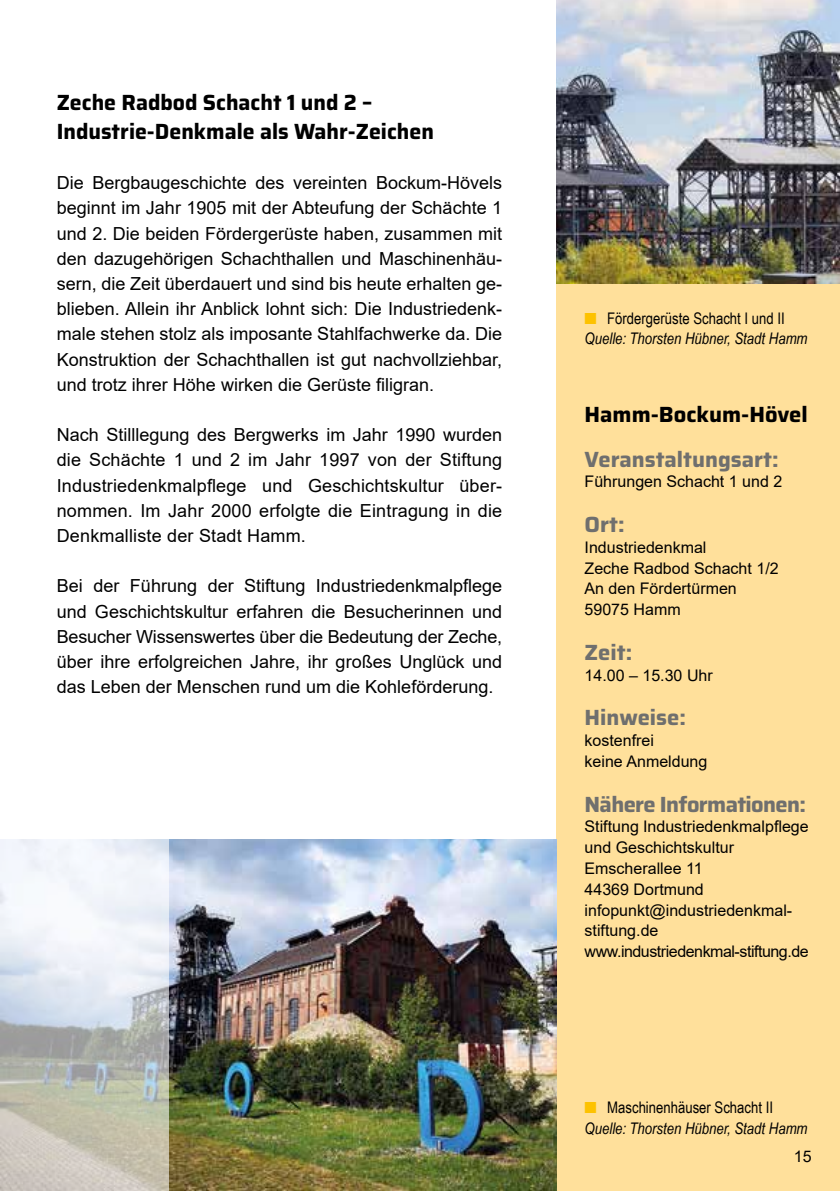
<style>
.page{position:relative;width:840px;height:1191px;background:#fff}
.page>*{position:absolute;margin:0;border:0;box-sizing:border-box;transform-origin:0 0}
.t1{font:700 22px/28.6px "Saira";color:#000}
.t2{font:700 22px "Saira";color:#6f6f6e}
.t3{font:700 22px "Saira";letter-spacing:-.03em;color:#6f6f6e}
.t4{font:18px/25.2px "Arial";color:#000;text-align:justify}
.t5{font:16px/20.8px "Arial";color:#000}
.t6{font:italic 16px/20.8px "Arial Narrow";color:#000}
.s1{color:#fdc200}
.s2{font-style:normal}
</style>
<div class="page">
<div style="left:556px;top:0;width:283px;height:1191px;background:#ffe09b"></div>
<img style="left:556px;top:0;width:283px;height:283px">
<img style="left:168px;top:839px;width:388px;height:352px">
<svg style="left:0;top:839px;width:168px;height:352px"></svg>
<p class="t1" style="left:57px;top:88px;width:378px">Zeche Radbod Schacht 1 und 2 –<br>Industrie-Denkmale als Wahr-Zeichen</p>
<p class="t4" style="left:57px;top:170px;width:447px">Die Bergbaugeschichte des vereinten Bockum-Hövels beginnt im Jahr 1905 mit der Abteufung der Schächte 1 und 2. Die beiden Fördergerüste haben, zusammen mit den dazugehörigen Schachthallen und Maschinenhäu&shy;sern, die Zeit überdauert und sind bis heute erhalten ge&shy;blieben. Allein ihr Anblick lohnt sich: Die Industriedenk&shy;male stehen stolz als imposante Stahlfachwerke da. Die Konstruktion der Schachthallen ist gut nachvollziehbar, und trotz ihrer Höhe wirken die Gerüste filigran.</p>
<p class="t4" style="left:57px;top:422px;width:447px">Nach Stilllegung des Bergwerks im Jahr 1990 wurden die Schächte 1 und 2 im Jahr 1997 von der Stiftung Industriedenkmalpflege und Geschichtskultur über&shy;nommen. Im Jahr 2000 erfolgte die Eintragung in die Denkmalliste der Stadt Hamm.</p>
<p class="t4" style="left:57px;top:573px;width:447px">Bei der Führung der Stiftung Industriedenkmalpflege und Geschichtskultur erfahren die Besucherinnen und Besucher Wissenswertes über die Bedeutung der Zeche, über ihre erfolgreichen Jahre, ihr großes Unglück und das Leben der Menschen rund um die Kohleförderung.</p>
<p class="t6" style="left:584px;top:307px;width:224px"><span class="s1">■</span> <span class="s2">Fördergerüste Schacht I und II<br></span>Quelle: Thorsten Hübner, Stadt Hamm</p>
<p class="t1" style="left:584px;top:400px;width:224px">Hamm-Bockum-Hövel</p>
<p class="t2" style="left:584px;top:442px;width:195px">Veranstaltungsart:</p>
<p class="t5" style="left:584px;top:471px;width:199px">Führungen Schacht 1 und 2</p>
<p class="t2" style="left:584px;top:507px;width:42px">Ort:</p>
<p class="t5" style="left:584px;top:537px;width:195px">Industriedenkmal<br>Zeche Radbod Schacht 1/2<br>An den Fördertürmen<br>59075 Hamm</p>
<p class="t2" style="left:584px;top:635px;width:49px">Zeit:</p>
<p class="t5" style="left:584px;top:664px;width:130px">14.00 – 15.30 Uhr</p>
<p class="t2" style="left:584px;top:700px;width:103px">Hinweise:</p>
<p class="t5" style="left:584px;top:730px;width:124px">kostenfrei<br>keine Anmeldung</p>
<p class="t3" style="left:584px;top:786px;width:223px">Nähere Informationen:</p>
<p class="t5" style="left:584px;top:816px;width:225px">Stiftung Industriedenkmalpflege und Geschichtskultur<br>Emscherallee 11<br>44369 Dortmund infopunkt@industriedenkmal&shy;stiftung.de www.industriedenkmal-stiftung.de</p>
<p class="t6" style="left:584px;top:1097px;width:224px"><span class="s1">■</span> <span class="s2">Maschinenhäuser Schacht II<br></span>Quelle: Thorsten Hübner, Stadt Hamm</p>
<p class="t5" style="left:793px;top:1145px;width:19px">15</p>
</div>
